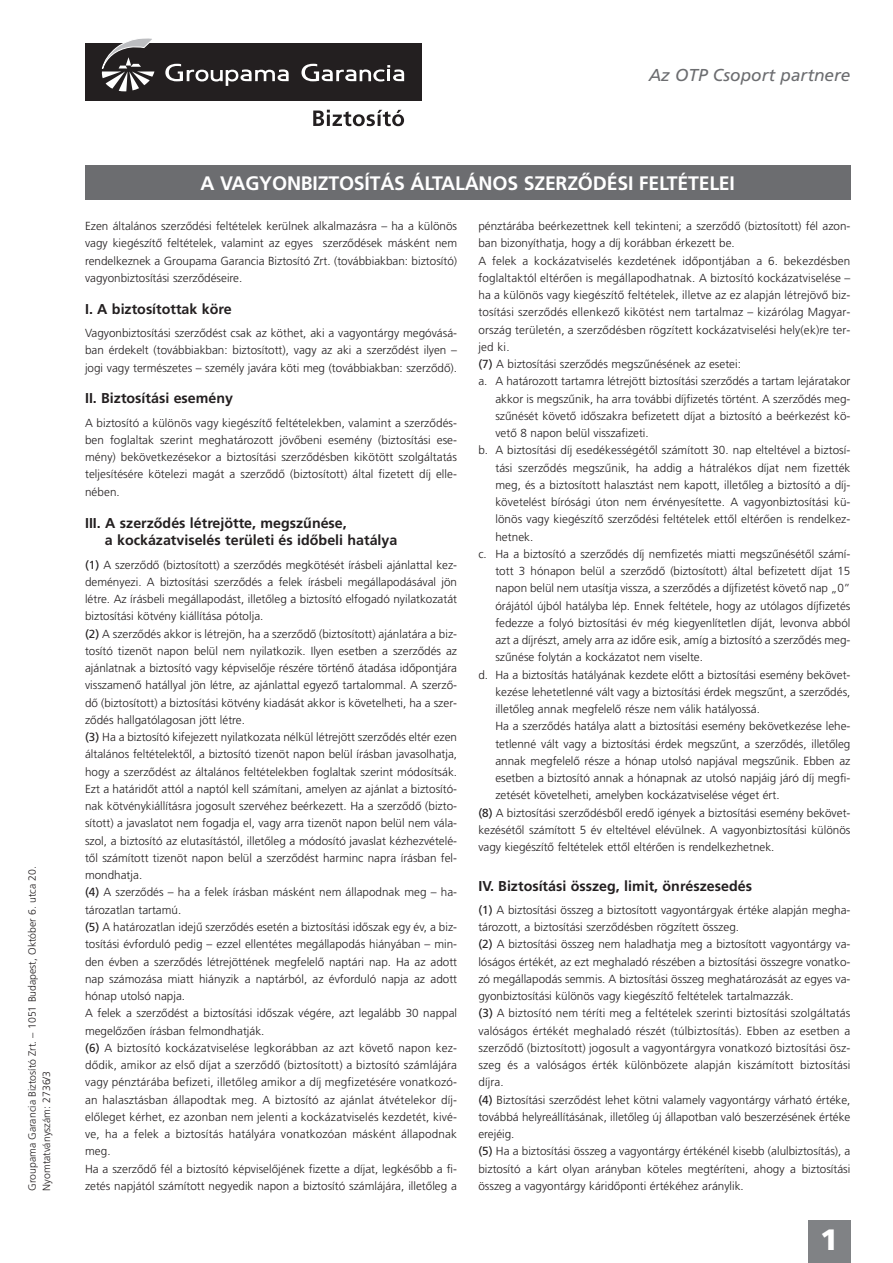
<style>
.page{position:relative;width:893px;height:1263px;background:#fff}
.page>*{position:absolute;margin:0;border:0;box-sizing:border-box;transform-origin:0 0}
.t1{font:700 29.4px "Frutiger M";color:#fff}
.t2{font:19.5px "Frutiger M Medium";letter-spacing:-.01em;color:#fff}
.t3{font:italic 17.25px "Frutiger M";color:#6c6d70}
.t4{font:14.25px/17.1px "Frutiger M Medium";color:#231f20}
.t5{font:11.7px/17.2px "Frutiger M Light";color:#231f20;text-align:justify}
.t6{font:10.5px/14.2px "Frutiger M Light";color:#231f20}
.s1{font-family:"Frutiger M"}
</style>
<div class="page">
<div style="left:85px;top:43px;width:336px;height:58px;background:#231f20"></div>
<svg style="left:102px;top:38px;width:52px;height:53px"></svg>
<svg style="left:165px;top:64px;width:124px;height:22px"></svg>
<svg style="left:301px;top:64px;width:103px;height:17px"></svg>
<svg style="left:313px;top:110px;width:91px;height:16px"></svg>
<div style="left:85px;top:166px;width:765px;height:34px;background:#6c6d70"></div>
<div style="left:808px;top:1220px;width:42px;height:43px;background:#808285"></div>
<h3 class="t3" style="left:649px;top:68px;width:203px">Az OTP Csoport partnere</h3>
<p class="t6" style="left:26px;top:1191px;width:326px;rotate:-90deg">Groupama Garancia Biztosító Zrt. – 1051 Budapest, Október 6. utca 20.<br>Nyomtatványszám: 2736/3</p>
<h2 class="t2" style="left:201px;top:175px;width:536px">A VAGYONBIZTOSÍTÁS ÁLTALÁNOS SZERZŐDÉSI FELTÉTELEI</h2>
<p class="t5" style="left:85px;top:218px;width:374px">Ezen általános szerződési feltételek kerülnek alkalmazásra – ha a különös vagy kiegészítő feltételek, valamint az egyes szerződések másként nem rendelkeznek a Groupama Garancia Biztosító Zrt. (továbbiakban: biztosító) vagyonbiztosítási szerződéseire.</p>
<p class="t4" style="left:85px;top:301px;width:148px">I. A biztosítottak köre</p>
<p class="t5" style="left:85px;top:325px;width:374px">Vagyonbiztosítási szerződést csak az köthet, aki a vagyontárgy megóvásá&shy;ban érdekelt (továbbiakban: biztosított), vagy az aki a szerződést ilyen – jogi vagy természetes – személy javára köti meg (továbbiakban: szerződő).</p>
<p class="t4" style="left:85px;top:391px;width:150px">II. Biztosítási esemény</p>
<p class="t5" style="left:85px;top:415px;width:374px">A biztosító a különös vagy kiegészítő feltételekben, valamint a szerződés&shy;ben foglaltak szerint meghatározott jövőbeni esemény (biztosítási ese&shy;mény) bekövetkezésekor a biztosítási szerződésben kikötött szolgáltatás teljesítésére kötelezi magát a szerződő (biztosított) által fizetett díj elle&shy;nében.</p>
<p class="t4" style="left:105px;top:516px;width:294px;text-indent:-20px">III. A szerződés létrejötte, megszűnése,<br>a kockázatviselés területi és időbeli hatálya</p>
<p class="t5" style="left:85px;top:557px;width:374px;text-align:left"><span class="s1">(1)</span> A szerződő (biztosított) a szerződés megkötését írásbeli ajánlattal kez&shy;deményezi. A biztosítási szerződés a felek írásbeli megállapodásával jön létre. Az írásbeli megállapodást, illetőleg a biztosító elfogadó nyilatkozatát biztosítási kötvény kiállítása pótolja.<br><span class="s1">(2)</span> A szerződés akkor is létrejön, ha a szerződő (biztosított) ajánlatára a biz&shy;tosító tizenöt napon belül nem nyilatkozik. Ilyen esetben a szerződés az ajánlatnak a biztosító vagy képviselője részére történő átadása időpontjára visszamenő hatállyal jön létre, az ajánlattal egyező tartalommal. A szerző&shy;dő (biztosított) a biztosítási kötvény kiadását akkor is követelheti, ha a szer&shy;ződés hallgatólagosan jött létre.<br><span class="s1">(3)</span> Ha a biztosító kifejezett nyilatkozata nélkül létrejött szerződés eltér ezen általános feltételektől, a biztosító tizenöt napon belül írásban javasolhatja, hogy a szerződést az általános feltételekben foglaltak szerint módosítsák.<br>Ezt a határidőt attól a naptól kell számítani, amelyen az ajánlat a biztosító&shy;nak kötvénykiállításra jogosult szervéhez beérkezett. Ha a szerződő (bizto&shy;sított) a javaslatot nem fogadja el, vagy arra tizenöt napon belül nem vála&shy;szol, a biztosító az elutasítástól, illetőleg a módosító javaslat kézhezvételé&shy;től számított tizenöt napon belül a szerződést harminc napra írásban fel&shy;mondhatja.<br><span class="s1">(4)</span> A szerződés – ha a felek írásban másként nem állapodnak meg – ha&shy;tározatlan tartamú.<br><span class="s1">(5)</span> A határozatlan idejű szerződés esetén a biztosítási időszak egy év, a biz&shy;tosítási évforduló pedig – ezzel ellentétes megállapodás hiányában – min&shy;den évben a szerződés létrejöttének megfelelő naptári nap. Ha az adott nap számozása miatt hiányzik a naptárból, az évforduló napja az adott hónap utolsó napja.<br>A felek a szerződést a biztosítási időszak végére, azt legalább 30 nappal megelőzően írásban felmondhatják.<br><span class="s1">(6)</span> A biztosító kockázatviselése legkorábban az azt követő napon kez&shy;dődik, amikor az első díjat a szerződő (biztosított) a biztosító számlájára vagy pénztárába befizeti, illetőleg amikor a díj megfizetésére vonatkozó&shy;an halasztásban állapodtak meg. A biztosító az ajánlat átvételekor díj&shy;előleget kérhet, ez azonban nem jelenti a kockázatviselés kezdetét, kivé&shy;ve, ha a felek a biztosítás hatályára vonatkozóan másként állapodnak meg.<br>Ha a szerződő fél a biztosító képviselőjének fizette a díjat, legkésőbb a fi&shy;zetés napjától számított negyedik napon a biztosító számlájára, illetőleg a</p>
<p class="t5" style="left:478px;top:218px;width:374px">pénztárába beérkezettnek kell tekinteni; a szerződő (biztosított) fél azon-</p>
<p class="t5" style="left:478px;top:236px;width:258px">ban bizonyíthatja, hogy a díj korábban érkezett be.</p>
<p class="t5" style="left:478px;top:253px;width:374px">A felek a kockázatviselés kezdetének időpontjában a 6. bekezdésben</p>
<p class="t5" style="left:478px;top:270px;width:374px">foglaltaktól eltérően is megállapodhatnak. A biztosító kockázatviselése –</p>
<p class="t5" style="left:478px;top:287px;width:374px">ha a különös vagy kiegészítő feltételek, illetve az ez alapján létrejövő biz-</p>
<p class="t5" style="left:478px;top:305px;width:374px">tosítási szerződés ellenkező kikötést nem tartalmaz – kizárólag Magyar-</p>
<p class="t5" style="left:478px;top:322px;width:374px">ország területén, a szerződésben rögzített kockázatviselési hely(ek)re ter-</p>
<p class="t5" style="left:478px;top:339px;width:33px">jed ki.</p>
<p class="t5" style="left:478px;top:356px;width:264px"><span class="s1">(7)</span> A biztosítási szerződés megszűnésének az esetei:</p>
<p class="t5" style="left:478px;top:374px;width:374px">a. A határozott tartamra létrejött biztosítási szerződés a tartam lejáratakor</p>
<p class="t5" style="left:495px;top:391px;width:357px">akkor is megszűnik, ha arra további díjfizetés történt. A szerződés meg-</p>
<p class="t5" style="left:495px;top:408px;width:357px">szűnését követő időszakra befizetett díjat a biztosító a beérkezést kö-</p>
<p class="t5" style="left:495px;top:425px;width:155px">vető 8 napon belül visszafizeti.</p>
<p class="t5" style="left:478px;top:443px;width:374px">b. A biztosítási díj esedékességétől számított 30. nap elteltével a biztosí-</p>
<p class="t5" style="left:495px;top:460px;width:357px">tási szerződés megszűnik, ha addig a hátralékos díjat nem fizették</p>
<p class="t5" style="left:495px;top:477px;width:357px">meg, és a biztosított halasztást nem kapott, illetőleg a biztosító a díj-</p>
<p class="t5" style="left:495px;top:494px;width:357px">követelést bírósági úton nem érvényesítette. A vagyonbiztosítási kü-</p>
<p class="t5" style="left:495px;top:512px;width:357px">lönös vagy kiegészítő szerződési feltételek ettől eltérően is rendelkez-</p>
<p class="t5" style="left:495px;top:529px;width:40px">hetnek.</p>
<p class="t5" style="left:478px;top:546px;width:374px">c. Ha a biztosító a szerződés díj nemfizetés miatti megszűnésétől számí-</p>
<p class="t5" style="left:495px;top:563px;width:357px">tott 3 hónapon belül a szerződő (biztosított) által befizetett díjat 15</p>
<p class="t5" style="left:495px;top:581px;width:357px">napon belül nem utasítja vissza, a szerződés a díjfizetést követő nap „0”</p>
<p class="t5" style="left:495px;top:598px;width:357px">órájától újból hatályba lép. Ennek feltétele, hogy az utólagos díjfizetés</p>
<p class="t5" style="left:495px;top:615px;width:357px">fedezze a folyó biztosítási év még kiegyenlítetlen díját, levonva abból</p>
<p class="t5" style="left:495px;top:632px;width:357px">azt a díjrészt, amely arra az időre esik, amíg a biztosító a szerződés meg-</p>
<p class="t5" style="left:495px;top:650px;width:209px">szűnése folytán a kockázatot nem viselte.</p>
<p class="t5" style="left:478px;top:667px;width:374px">d. Ha a biztosítás hatályának kezdete előtt a biztosítási esemény bekövet-</p>
<p class="t5" style="left:495px;top:684px;width:357px">kezése lehetetlenné vált vagy a biztosítási érdek megszűnt, a szerződés,</p>
<p class="t5" style="left:495px;top:701px;width:266px">illetőleg annak megfelelő része nem válik hatályossá.</p>
<p class="t5" style="left:495px;top:719px;width:357px">Ha a szerződés hatálya alatt a biztosítási esemény bekövetkezése lehe-</p>
<p class="t5" style="left:495px;top:736px;width:357px">tetlenné vált vagy a biztosítási érdek megszűnt, a szerződés, illetőleg</p>
<p class="t5" style="left:495px;top:753px;width:357px">annak megfelelő része a hónap utolsó napjával megszűnik. Ebben az</p>
<p class="t5" style="left:495px;top:770px;width:357px">esetben a biztosító annak a hónapnak az utolsó napjáig járó díj megfi-</p>
<p class="t5" style="left:495px;top:788px;width:286px">zetését követelheti, amelyben kockázatviselése véget ért.</p>
<p class="t5" style="left:478px;top:805px;width:374px"><span class="s1">(8)</span> A biztosítási szerződésből eredő igények a biztosítási esemény bekövet-</p>
<p class="t5" style="left:478px;top:822px;width:374px">kezésétől számított 5 év elteltével elévülnek. A vagyonbiztosítási különös</p>
<p class="t5" style="left:478px;top:839px;width:298px">vagy kiegészítő feltételek ettől eltérően is rendelkezhetnek.</p>
<p class="t4" style="left:478px;top:879px;width:275px">IV. Biztosítási összeg, limit, önrészesedés</p>
<p class="t5" style="left:478px;top:902px;width:374px;text-align:left"><span class="s1">(1)</span> A biztosítási összeg a biztosított vagyontárgyak értéke alapján megha&shy;tározott, a biztosítási szerződésben rögzített összeg.<br><span class="s1">(2)</span> A biztosítási összeg nem haladhatja meg a biztosított vagyontárgy va&shy;lóságos értékét, az ezt meghaladó részében a biztosítási összegre vonatko&shy;zó megállapodás semmis. A biztosítási összeg meghatározását az egyes va&shy;gyonbiztosítási különös vagy kiegészítő feltételek tartalmazzák.<br><span class="s1">(3)</span> A biztosító nem téríti meg a feltételek szerinti biztosítási szolgáltatás valóságos értékét meghaladó részét (túlbiztosítás). Ebben az esetben a szerződő (biztosított) jogosult a vagyontárgyra vonatkozó biztosítási ösz&shy;szeg és a valóságos érték különbözete alapján kiszámított biztosítási díjra.<br><span class="s1">(4)</span> Biztosítási szerződést lehet kötni valamely vagyontárgy várható értéke, továbbá helyreállításának, illetőleg új állapotban való beszerzésének értéke erejéig.<br><span class="s1">(5)</span> Ha a biztosítási összeg a vagyontárgy értékénél kisebb (alulbiztosítás), a biztosító a kárt olyan arányban köteles megtéríteni, ahogy a biztosítási összeg a vagyontárgy káridőponti értékéhez aránylik.</p>
<h1 class="t1" style="left:820px;top:1227px;width:20px">1</h1>
</div>
